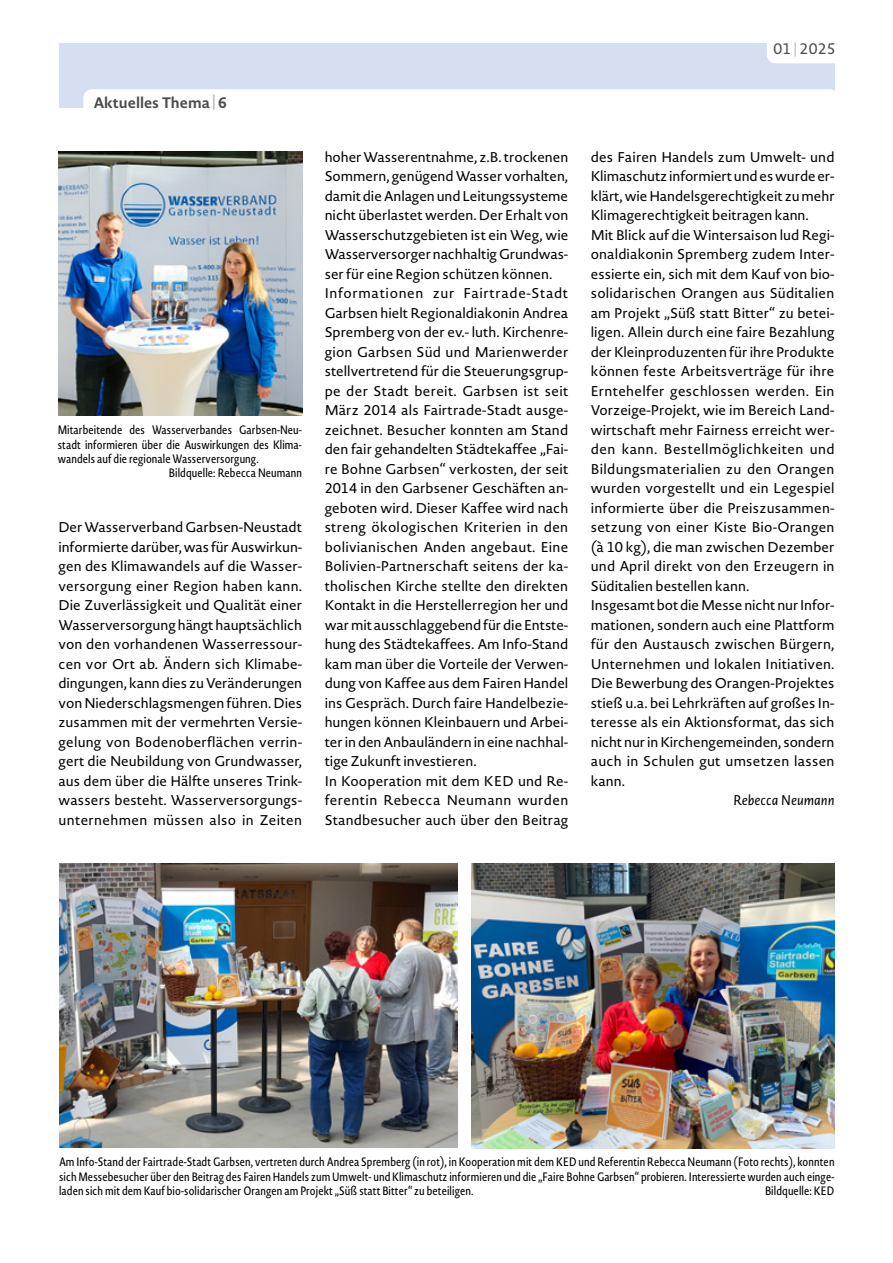
<style>
.page{position:relative;width:893px;height:1263px;background:#fff}
.page>*{position:absolute;margin:0;border:0;box-sizing:border-box;transform-origin:0 0}
.t1{font:700 15px "Novel Sans Pro";color:#4d4d4d}
.t2{font:15px "Novel Sans Pro";letter-spacing:.025em;color:#4d4d4d}
.t3{font:13.95px/19.5px "Novel Sans Pro";color:#000}
.t4{font:italic 13.95px "Novel Sans Pro";color:#000}
.t5{font:12px/14.4px "Novel Sans Cond Pro";letter-spacing:.01em;color:#000;text-align:justify}
.s1{color:#b3b3b3}
.s2{font-size:13.95px;color:#b3b3b3}
</style>
<div class="page">
<div style="left:58px;top:44px;width:776px;height:64px;background:#d6dff1"></div>
<div style="left:767px;top:26px;width:75px;height:37px;background:#fff;border-radius:9px"></div>
<div style="left:83px;top:89px;width:755px;height:38px;background:#fff;border-radius:9px"></div>
<img style="left:59px;top:864px;width:398px;height:283px">
<img style="left:471px;top:864px;width:363px;height:285px">
<img style="left:58px;top:151px;width:244px;height:264px">
<p class="t1" style="left:93px;top:92px;width:135px">Aktuelles Thema <span class="s1">|</span> 6</p>
<p class="t5" style="left:58px;top:423px;width:246px">Mitarbeitende des Wasserverbandes Garbsen-Neu-</p>
<p class="t5" style="left:58px;top:437px;width:246px">stadt informieren über die Auswirkungen des Klima-</p>
<p class="t5" style="left:58px;top:451px;width:202px">wandels auf die regionale Wasserversorgung.</p>
<p class="t5" style="left:169px;top:466px;width:135px">Bildquelle: Rebecca Neumann</p>
<p class="t3" style="left:58px;top:517px;width:245px;text-align:justify">Der Wasserverband Garbsen-Neustadt informierte darüber, was für Auswirkun&shy;gen des Klimawandels auf die Wasser&shy;versorgung einer Region haben kann.<br>Die Zuverlässigkeit und Qualität einer Wasserversorgung hängt hauptsächlich von den vorhandenen Wasserressour&shy;cen vor Ort ab. Ändern sich Klimabe&shy;dingungen, kann dies zu Veränderungen von Niederschlagsmengen führen. Dies zusammen mit der vermehrten Versie&shy;gelung von Bodenoberflächen verrin&shy;gert die Neubildung von Grundwasser, aus dem über die Hälfte unseres Trink&shy;wassers besteht. Wasserversorgungs&shy;unternehmen müssen also in Zeiten</p>
<p class="t2" style="left:773px;top:38px;width:64px">01 <span class="s2">|</span> 2025</p>
<p class="t3" style="left:325px;top:147px;width:245px">hoher Wasserentnahme, z.B. trockenen Sommern, genügend Wasser vorhalten, damit die Anlagen und Leitungssysteme nicht überlastet werden. Der Erhalt von Wasserschutzgebieten ist ein Weg, wie Wasserversorger nachhaltig Grundwas&shy;ser für eine Region schützen können.<br>Informationen zur Fairtrade-Stadt Garbsen hielt Regionaldiakonin Andrea Spremberg von der ev.- luth. Kirchenre&shy;gion Garbsen Süd und Marienwerder stellvertretend für die Steuerungsgrup&shy;pe der Stadt bereit. Garbsen ist seit März 2014 als Fairtrade-Stadt ausge&shy;zeichnet. Besucher konnten am Stand den fair gehandelten Städtekaffee „Fai&shy;re Bohne Garbsen“ verkosten, der seit 2014 in den Garbsener Geschäften an&shy;geboten wird. Dieser Kaffee wird nach streng ökologischen Kriterien in den bolivianischen Anden angebaut. Eine Bolivien-Partnerschaft seitens der ka&shy;tholischen Kirche stellte den direkten Kontakt in die Herstellerregion her und war mit ausschlaggebend für die Entste&shy;hung des Städtekaffees. Am Info-Stand kam man über die Vorteile der Verwen&shy;dung von Kaffee aus dem Fairen Handel ins Gespräch. Durch faire Handelbezie&shy;hungen können Kleinbauern und Arbei&shy;ter in den Anbauländern in eine nachhal&shy;tige Zukunft investieren.<br>In Kooperation mit dem KED und Re&shy;ferentin Rebecca Neumann wurden Standbesucher auch über den Beitrag</p>
<p class="t3" style="left:591px;top:147px;width:245px">des Fairen Handels zum Umwelt- und Klimaschutz informiert und es wurde er&shy;klärt, wie Handelsgerechtigkeit zu mehr Klimagerechtigkeit beitragen kann.<br>Mit Blick auf die Wintersaison lud Regi&shy;onaldiakonin Spremberg zudem Inter&shy;essierte ein, sich mit dem Kauf von bio&shy;solidarischen Orangen aus Süditalien am Projekt „Süß statt Bitter“ zu betei&shy;ligen. Allein durch eine faire Bezahlung der Kleinproduzenten für ihre Produkte können feste Arbeitsverträge für ihre Erntehelfer geschlossen werden. Ein Vorzeige-Projekt, wie im Bereich Land&shy;wirtschaft mehr Fairness erreicht wer&shy;den kann. Bestellmöglichkeiten und Bildungsmaterialien zu den Orangen wurden vorgestellt und ein Legespiel informierte über die Preiszusammen&shy;setzung von einer Kiste Bio-Orangen (à 10 kg), die man zwischen Dezember und April direkt von den Erzeugern in Süditalien bestellen kann.<br>Insgesamt bot die Messe nicht nur Infor&shy;mationen, sondern auch eine Plattform für den Austausch zwischen Bürgern, Unternehmen und lokalen Initiativen.<br>Die Bewerbung des Orangen-Projektes stieß u.a. bei Lehrkräften auf großes In&shy;teresse als ein Aktionsformat, das sich nicht nur in Kirchengemeinden, sondern auch in Schulen gut umsetzen lassen kann.</p>
<p class="t4" style="left:733px;top:791px;width:103px">Rebecca Neumann</p>
<p class="t5" style="left:59px;top:1154px;width:777px">Am Info-Stand der Fairtrade-Stadt Garbsen, vertreten durch Andrea Spremberg (in rot), in Kooperation mit dem KED und Referentin Rebecca Neumann (Foto rechts), konnten sich Messebesucher über den Beitrag des Fairen Handels zum Umwelt- und Klimaschutz informieren und die „Faire Bohne Garbsen“ probieren. Interessierte wurden auch einge&shy;laden sich mit dem Kauf bio-solidarischer Orangen am Projekt „Süß statt Bitter“ zu beteiligen.</p>
<p class="t5" style="left:765px;top:1183px;width:71px">Bildquelle: KED</p>
</div>
